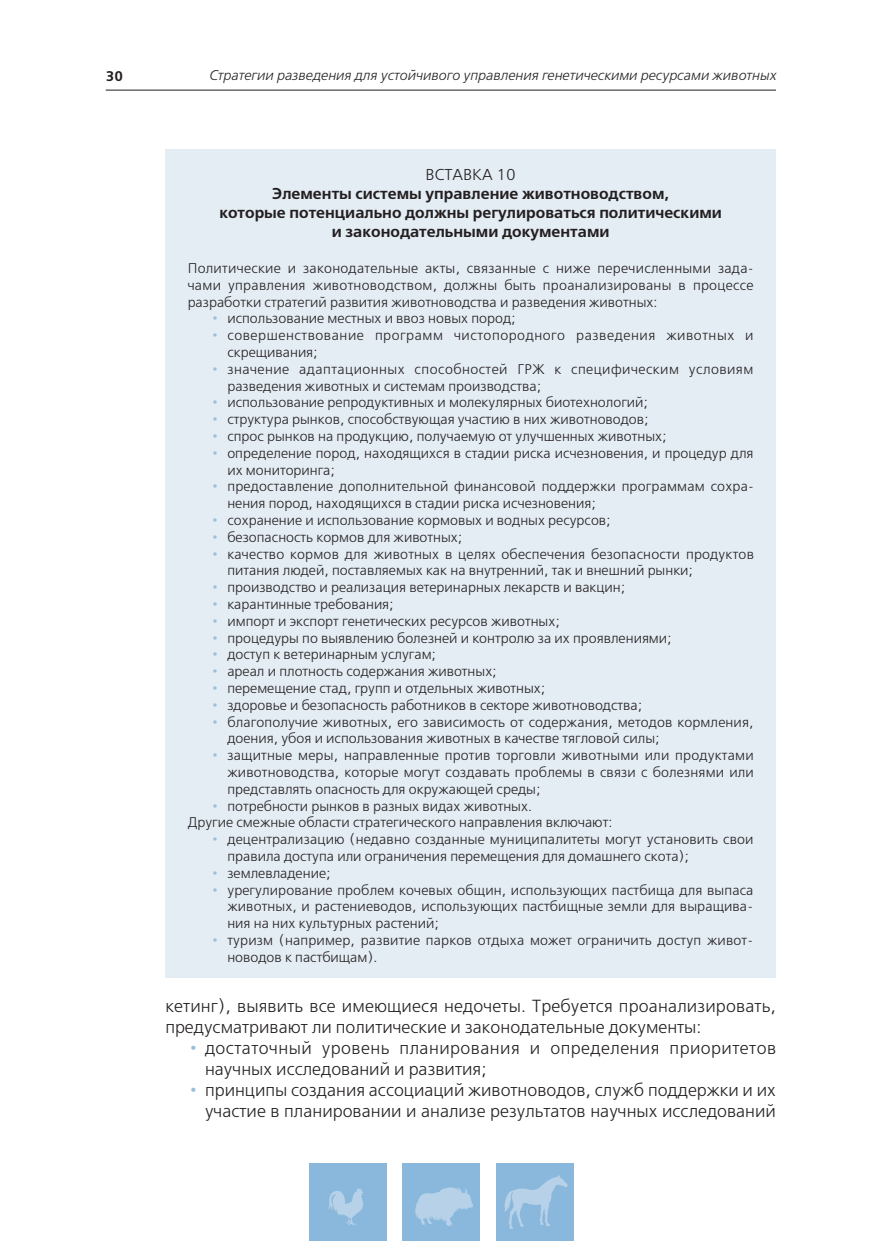
<style>
.page{position:relative;width:876px;height:1244px;background:#fff}
.page>*{position:absolute;margin:0;border:0;box-sizing:border-box;transform-origin:0 0}
.t1{font:17.5px/21px "Free Set Light C";color:#231f20}
.t2{font:17.5px/21px "Free Set Light C";letter-spacing:.025em;color:#231f20}
.t3{font:15.75px/18.9px "Free Set Demi C";color:#231f20;text-align:center}
.t4{font:15.75px "Free Set C";color:#231f20}
.t5{font:14px/16.8px "Free Set C";color:#231f20}
.t6{font:14px/16.8px "Free Set C";letter-spacing:.03em;color:#231f20}
.t7{font:italic 14px "Free Set Light C";color:#231f20}
.t8{font:14px/16.8px "Free Set C";letter-spacing:.04em;color:#231f20}
.t9{font:14px "Free Set Demi C";color:#231f20}
.s1{color:#99bfdd}
</style>
<div class="page">
<div style="left:309px;top:1163px;width:78px;height:78px;background:#89b8dc"></div>
<div style="left:402px;top:1163px;width:78px;height:78px;background:#89b8dc"></div>
<div style="left:495px;top:1163px;width:78px;height:78px;background:#89b8dc"></div>
<svg style="left:415px;top:1187px;width:58px;height:39px"></svg>
<svg style="left:504px;top:1175px;width:63px;height:53px"></svg>
<svg style="left:328px;top:1188px;width:36px;height:37px"></svg>
<hr style="left:106px;top:90px;width:669px;height:1px;background:#231f20">
<div style="left:165px;top:150px;width:610px;height:828px;background:#e4ecf4"></div>
<p class="t9" style="left:106px;top:71px;width:19px">30</p>
<p class="t7" style="left:209px;top:69px;width:568px">Стратегии разведения для устойчивого управления генетическими ресурсами животных</p>
<p class="t4" style="left:425px;top:168px;width:92px">ВСТАВКА 10</p>
<p class="t3" style="left:219px;top:186px;width:504px">Элементы системы управление животноводством,<br>которые потенциально должны регулироваться политическими и законодательными документами</p>
<p class="t5" style="left:188px;top:261px;width:567px;text-align:justify">Политические и законодательные акты, связанные с ниже перечисленными зада&shy;чами управления животноводством, должны быть проанализированы в процессе разработки стратегий развития животноводства и разведения животных:</p>
<p class="t5" style="left:212px;top:311px;width:304px"><span class="s1">•</span> использование местных и ввоз новых пород;</p>
<p class="t8" style="left:227px;top:328px;width:527px;text-indent:-15px"><span class="s1">•</span> совершенствование программ чистопородного разведения животных и скрещивания;</p>
<p class="t6" style="left:227px;top:361px;width:527px;text-indent:-15px"><span class="s1">•</span> значение адаптационных способностей ГРЖ к специфическим условиям разведения животных и системам производства;</p>
<p class="t5" style="left:212px;top:395px;width:437px"><span class="s1">•</span> использование репродуктивных и молекулярных биотехнологий;</p>
<p class="t5" style="left:212px;top:412px;width:437px"><span class="s1">•</span> структура рынков, способствующая участию в них животноводов;</p>
<p class="t5" style="left:212px;top:429px;width:455px"><span class="s1">•</span> спрос рынков на продукцию, получаемую от улучшенных животных;</p>
<p class="t5" style="left:227px;top:445px;width:527px;text-indent:-15px"><span class="s1">•</span> определение пород, находящихся в стадии риска исчезновения, и процедур для их мониторинга;</p>
<p class="t5" style="left:227px;top:479px;width:528px;text-indent:-15px"><span class="s1">•</span> предоставление дополнительной финансовой поддержки программам сохра&shy;нения пород, находящихся в стадии риска исчезновения;</p>
<p class="t5" style="left:212px;top:513px;width:399px"><span class="s1">•</span> сохранение и использование кормовых и водных ресурсов;</p>
<p class="t5" style="left:212px;top:529px;width:251px"><span class="s1">•</span> безопасность кормов для животных;</p>
<p class="t5" style="left:227px;top:546px;width:528px;text-indent:-15px"><span class="s1">•</span> качество кормов для животных в целях обеспечения безопасности продуктов питания людей, поставляемых как на внутренний, так и внешний рынки;</p>
<p class="t5" style="left:212px;top:580px;width:414px"><span class="s1">•</span> производство и реализация ветеринарных лекарств и вакцин;</p>
<p class="t5" style="left:212px;top:597px;width:183px"><span class="s1">•</span> карантинные требования;</p>
<p class="t5" style="left:212px;top:613px;width:348px"><span class="s1">•</span> импорт и экспорт генетических ресурсов животных;</p>
<p class="t5" style="left:212px;top:630px;width:460px"><span class="s1">•</span> процедуры по выявлению болезней и контролю за их проявлениями;</p>
<p class="t5" style="left:212px;top:647px;width:225px"><span class="s1">•</span> доступ к ветеринарным услугам;</p>
<p class="t5" style="left:212px;top:664px;width:285px"><span class="s1">•</span> ареал и плотность содержания животных;</p>
<p class="t5" style="left:212px;top:681px;width:334px"><span class="s1">•</span> перемещение стад, групп и отдельных животных;</p>
<p class="t5" style="left:212px;top:697px;width:431px"><span class="s1">•</span> здоровье и безопасность работников в секторе животноводства;</p>
<p class="t5" style="left:227px;top:714px;width:527px;text-indent:-15px"><span class="s1">•</span> благополучие животных, его зависимость от содержания, методов кормления, доения, убоя и использования животных в качестве тягловой силы;</p>
<p class="t5" style="left:227px;top:748px;width:527px;text-align:justify;text-indent:-15px"><span class="s1">•</span> защитные меры, направленные против торговли животными или продуктами животноводства, которые могут создавать проблемы в связи с болезнями или представлять опасность для окружающей среды;</p>
<p class="t5" style="left:188px;top:798px;width:426px;text-indent:25px"><span class="s1">•</span> потребности рынков в разных видах животных.<br>Другие смежные области стратегического направления включают:</p>
<p class="t5" style="left:227px;top:832px;width:527px;text-indent:-15px"><span class="s1">•</span> децентрализацию (недавно созданные муниципалитеты могут установить свои правила доступа или ограничения перемещения для домашнего скота);</p>
<p class="t5" style="left:212px;top:865px;width:119px"><span class="s1">•</span> землевладение;</p>
<p class="t5" style="left:227px;top:882px;width:527px;text-align:justify;text-indent:-15px"><span class="s1">•</span> урегулирование проблем кочевых общин, использующих пастбища для выпаса животных, и растениеводов, использующих пастбищные земли для выращива&shy;ния на них культурных растений;</p>
<p class="t5" style="left:227px;top:933px;width:527px;text-indent:-15px"><span class="s1">•</span> туризм (например, развитие парков отдыха может ограничить доступ живот&shy;новодов к пастбищам).</p>
<p class="t1" style="left:165px;top:996px;width:612px">кетинг), выявить все имеющиеся недочеты. Требуется проанализировать, предусматривают ли политические и законодательные документы:</p>
<p class="t2" style="left:205px;top:1038px;width:572px;text-indent:-15px"><span class="s1">•</span> достаточный уровень планирования и определения приоритетов научных исследований и развития;</p>
<p class="t1" style="left:190px;top:1080px;width:587px;text-align:right"><span class="s1">•</span> принципы создания ассоциаций животноводов, служб поддержки и их участие в планировании и анализе результатов научных исследований</p>
</div>
